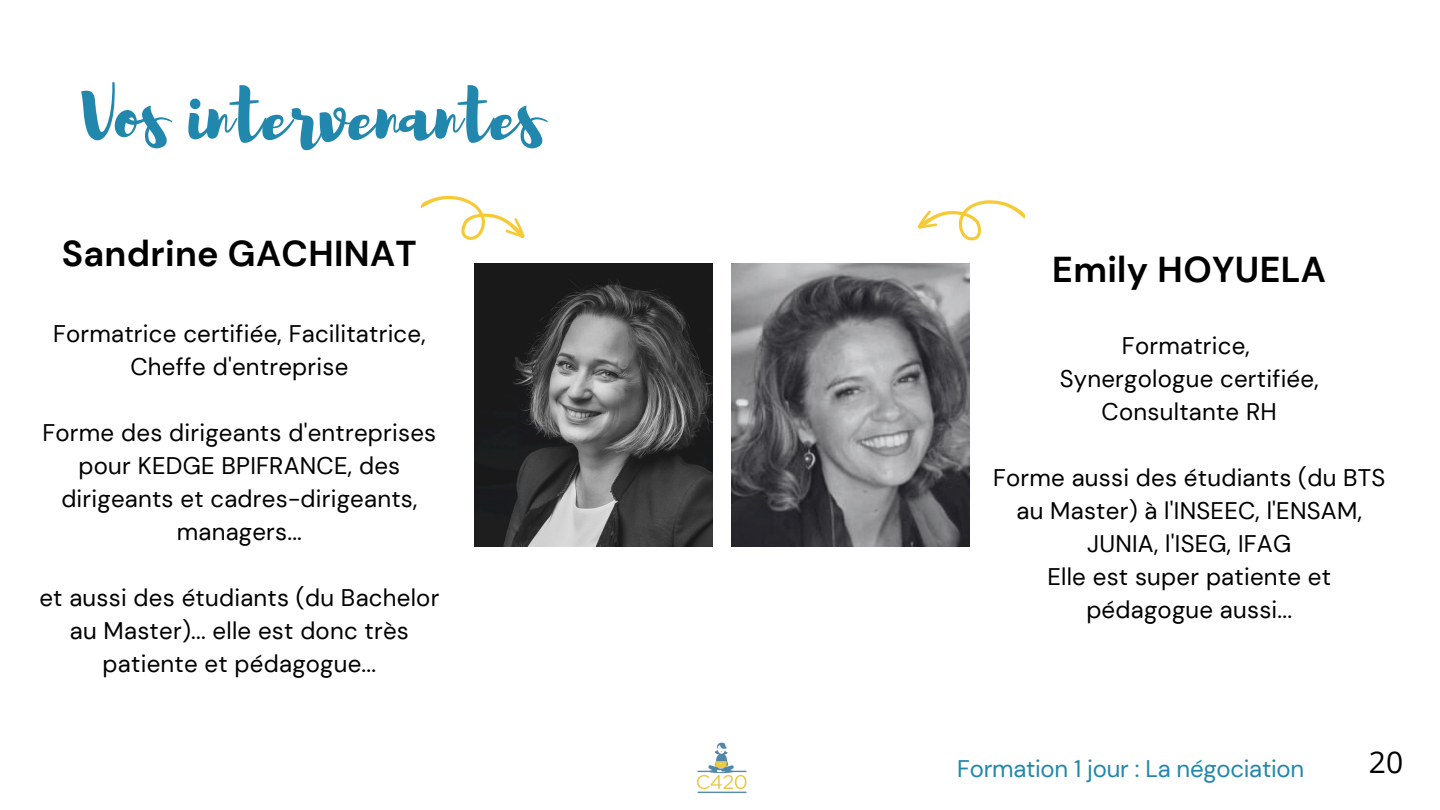
<style>
.page{position:relative;width:1440px;height:810px;background:#fff}
.page>*{position:absolute;margin:0;border:0;box-sizing:border-box;transform-origin:0 0}
.t1{font:70px "Brusher";color:#2287ac}
.t2{font:700 35.9px "DM Sans";letter-spacing:.01em;color:#000}
.t3{font:30px "Open Sans";color:#000}
.t4{font:24px/33px "DM Sans";letter-spacing:.01em;color:#000;text-align:center}
.t5{font:24px "DM Sans";letter-spacing:-.01em;color:#2287ac}
</style>
<div class="page">
<img style="left:475px;top:263px;width:238px;height:283px">
<img style="left:731px;top:263px;width:239px;height:283px">
<svg style="left:420px;top:195px;width:111px;height:71px"></svg>
<svg style="left:917px;top:200px;width:109px;height:41px"></svg>
<img style="left:696px;top:742px;width:51px;height:51px">
<p class="t1" style="left:81px;top:70px;width:463px">Vos intervenantes</p>
<p class="t2" style="left:62px;top:230px;width:357px">Sandrine GACHINAT</p>
<h2 class="t4" style="left:53px;top:318px;width:374px">Formatrice certifiée, Facilitatrice,</h2>
<p class="t4" style="left:130px;top:351px;width:220px">Cheffe d'entreprise</p>
<p class="t4" style="left:42px;top:417px;width:395px">Forme des dirigeants d'entreprises pour KEDGE BPIFRANCE, des dirigeants et cadres-dirigeants, managers...</p>
<p class="t4" style="left:39px;top:582px;width:402px">et aussi des étudiants (du Bachelor au Master)... elle est donc très patiente et pédagogue...</p>
<h1 class="t2" style="left:1052px;top:247px;width:275px">Emily HOYUELA</h1>
<p class="t4" style="left:1122px;top:329px;width:129px">Formatrice,</p>
<p class="t4" style="left:1060px;top:362px;width:260px">Synergologue certifiée,</p>
<h2 class="t4" style="left:1102px;top:395px;width:177px">Consultante RH</h2>
<p class="t4" style="left:993px;top:461px;width:394px">Forme aussi des étudiants (du BTS au Master) à l'INSEEC, l'ENSAM,<br>JUNIA, l'ISEG, IFAG</p>
<p class="t4" style="left:1047px;top:560px;width:285px">Elle est super patiente et pédagogue aussi...</p>
<p class="t5" style="left:957px;top:754px;width:349px">Formation 1 jour : La négociation</p>
<p class="t3" style="left:1369px;top:741px;width:36px">20</p>
</div>
